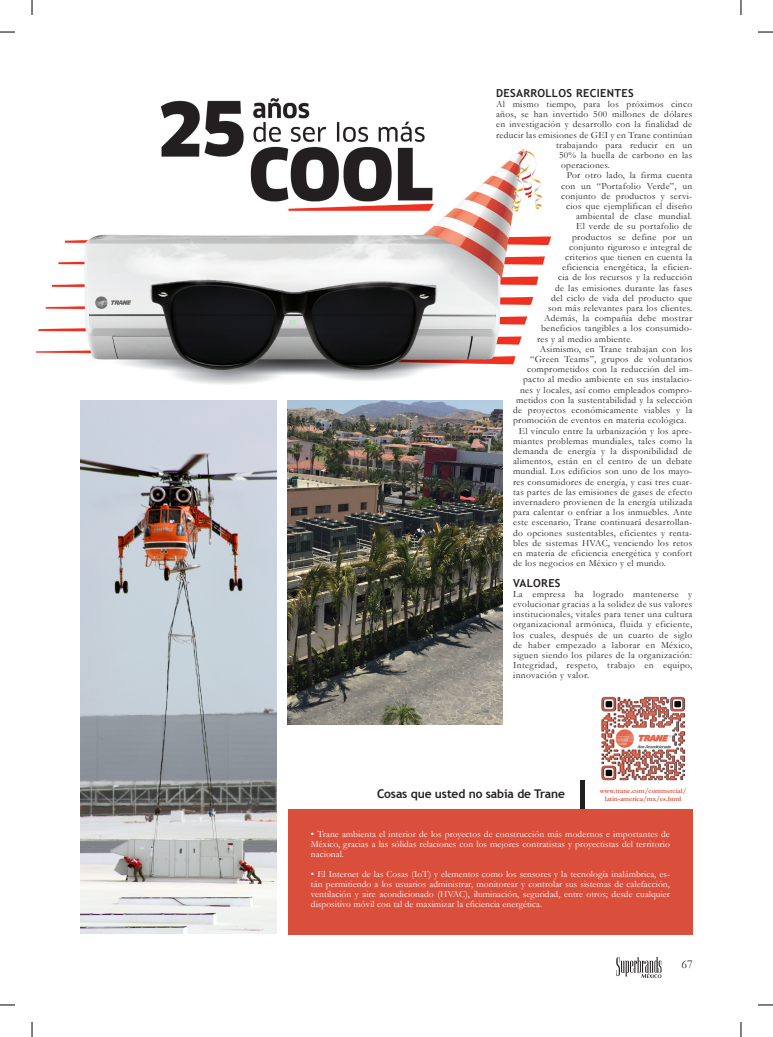
<style>
.page{position:relative;width:773px;height:1037px;background:#fff}
.page>*{position:absolute;margin:0;border:0;box-sizing:border-box;transform-origin:0 0}
.t1{font:700 12px "Trebuchet MS";letter-spacing:-.01em;color:#231f20}
.t2{font:12px "Garamond";color:#231f20}
.t3{font:700 11px "Trebuchet MS";letter-spacing:.03em;color:#231f20}
.t4{font:9.5px/10.2px "Garamond";letter-spacing:.03em;color:#231f20;text-align:justify}
.t5{font:9.5px/10px "Garamond";letter-spacing:.005em;color:#fff;text-align:justify}
.t6{font:700 7px/8px "Garamond";letter-spacing:-.01em;color:#da4f3c;text-align:center}
</style>
<div class="page">
<svg style="left:616px;top:957px;width:45px;height:20px"></svg>
<img style="left:80px;top:400px;width:197px;height:533px">
<img style="left:36px;top:98px;width:516px;height:286px">
<div style="left:580px;top:780px;width:5px;height:42px;background:#231f20"></div>
<img style="left:601px;top:696px;width:85px;height:85px">
<div style="left:288px;top:809px;width:404px;height:124px;background:#da4f3c"></div>
<img style="left:287px;top:400px;width:215px;height:324px">
<svg style="left:0;top:31px;width:15px;height:2px"></svg>
<svg style="left:758px;top:31px;width:15px;height:2px"></svg>
<svg style="left:0;top:1004px;width:15px;height:1px"></svg>
<svg style="left:758px;top:1004px;width:15px;height:1px"></svg>
<svg style="left:31px;top:0;width:2px;height:15px"></svg>
<svg style="left:31px;top:1022px;width:2px;height:14px"></svg>
<svg style="left:740px;top:0;width:1px;height:15px"></svg>
<svg style="left:740px;top:1022px;width:1px;height:14px"></svg>
<p class="t3" style="left:496px;top:86px;width:139px">DESARROLLOS RECIENTES</p>
<p class="t4" style="left:496px;top:99px;width:197px">Al mismo tiempo, para los próximos cinco</p>
<p class="t4" style="left:496px;top:109px;width:198px">años, se han invertido 500 millones de dólares</p>
<p class="t4" style="left:496px;top:119px;width:197px">en investigación y desarrollo con la finalidad de</p>
<p class="t4" style="left:496px;top:129px;width:197px">reducir las emisiones de GEI y en Trane continúan</p>
<p class="t4" style="left:556px;top:139px;width:137px">trabajando para reducir en un</p>
<p class="t4" style="left:559px;top:150px;width:134px">50% la huella de carbono en las</p>
<p class="t4" style="left:561px;top:160px;width:50px">operaciones.</p>
<p class="t4" style="left:567px;top:170px;width:127px">Por otro lado, la firma cuenta</p>
<p class="t4" style="left:561px;top:180px;width:133px">con un “Portafolio Verde”, un</p>
<p class="t4" style="left:561px;top:190px;width:133px">conjunto de productos y servi-</p>
<p class="t4" style="left:566px;top:201px;width:127px">cios que ejemplifican el diseño</p>
<p class="t4" style="left:576px;top:211px;width:117px">ambiental de clase mundial.</p>
<p class="t4" style="left:576px;top:221px;width:118px">El verde de su portafolio de</p>
<p class="t4" style="left:572px;top:231px;width:121px">productos se define por un</p>
<p class="t4" style="left:569px;top:241px;width:124px">conjunto riguroso e integral de</p>
<p class="t4" style="left:565px;top:252px;width:128px">criterios que tienen en cuenta la</p>
<p class="t4" style="left:562px;top:262px;width:132px">eficiencia energética, la eficien-</p>
<p class="t4" style="left:558px;top:272px;width:135px">cia de los recursos y la reducción</p>
<p class="t4" style="left:555px;top:282px;width:139px">de las emisiones durante las fases</p>
<p class="t4" style="left:551px;top:292px;width:142px">del ciclo de vida del producto que</p>
<p class="t4" style="left:548px;top:303px;width:145px">son más relevantes para los clientes.</p>
<p class="t4" style="left:544px;top:313px;width:149px">Además, la compañía debe mostrar</p>
<p class="t4" style="left:541px;top:323px;width:153px">beneficios tangibles a los consumido-</p>
<p class="t4" style="left:537px;top:333px;width:97px">res y al medio ambiente.</p>
<p class="t4" style="left:540px;top:343px;width:154px">Asimismo, en Trane trabajan con los</p>
<p class="t4" style="left:530px;top:354px;width:163px">“Green Teams”, grupos de voluntarios</p>
<p class="t4" style="left:527px;top:364px;width:167px">comprometidos con la reducción del im-</p>
<p class="t4" style="left:523px;top:374px;width:171px">pacto al medio ambiente en sus instalacio-</p>
<p class="t4" style="left:520px;top:384px;width:174px">nes y locales, así como empleados compro-</p>
<p class="t4" style="left:516px;top:394px;width:177px">metidos con la sustentabilidad y la selección</p>
<p class="t4" style="left:513px;top:405px;width:180px">de proyectos económicamente viables y la</p>
<p class="t4" style="left:513px;top:415px;width:175px">promoción de eventos en materia ecológica.</p>
<p class="t4" style="left:513px;top:425px;width:181px;text-indent:6px">El vínculo entre la urbanización y los apre&shy;miantes problemas mundiales, tales como la demanda de energía y la disponibilidad de alimentos, están en el centro de un debate mundial. Los edificios son uno de los mayo&shy;res consumidores de energía, y casi tres cuar&shy;tas partes de las emisiones de gases de efecto invernadero provienen de la energía utilizada para calentar o enfriar a los inmuebles. Ante este escenario, Trane continuará desarrollan&shy;do opciones sustentables, eficientes y renta&shy;bles de sistemas HVAC, venciendo los retos en materia de eficiencia energética y confort de los negocios en México y el mundo.</p>
<p class="t3" style="left:513px;top:575px;width:49px">VALORES</p>
<p class="t4" style="left:513px;top:588px;width:181px">La empresa ha logrado mantenerse y evolucionar gracias a la solidez de sus valores institucionales, vitales para tener una cultura organizacional armónica, fluida y eficiente, los cuales, después de un cuarto de siglo de haber empezado a laborar en México, siguen siendo los pilares de la organización:<br>Integridad, respeto, trabajo en equipo, innovación y valor.</p>
<p class="t1" style="left:377px;top:786px;width:189px">Cosas que usted no sabía de Trane</p>
<p class="t6" style="left:599px;top:786px;width:88px">www.trane.com/commercial/ latin-america/mx/es.html</p>
<p class="t5" style="left:311px;top:829px;width:360px">• Trane ambienta el interior de los proyectos de construcción más modernos e importantes de México, gracias a las sólidas relaciones con los mejores contratistas y proyectistas del territorio nacional.</p>
<p class="t5" style="left:311px;top:869px;width:360px">• El Internet de las Cosas (IoT) y elementos como los sensores y la tecnología inalámbrica, es&shy;tán permitiendo a los usuarios administrar, monitorear y controlar sus sistemas de calefacción, ventilación y aire acondicionado (HVAC), iluminación, seguridad, entre otros; desde cualquier dispositivo móvil con tal de maximizar la eficiencia energética.</p>
<p class="t2" style="left:681px;top:957px;width:13px">67</p>
</div>
